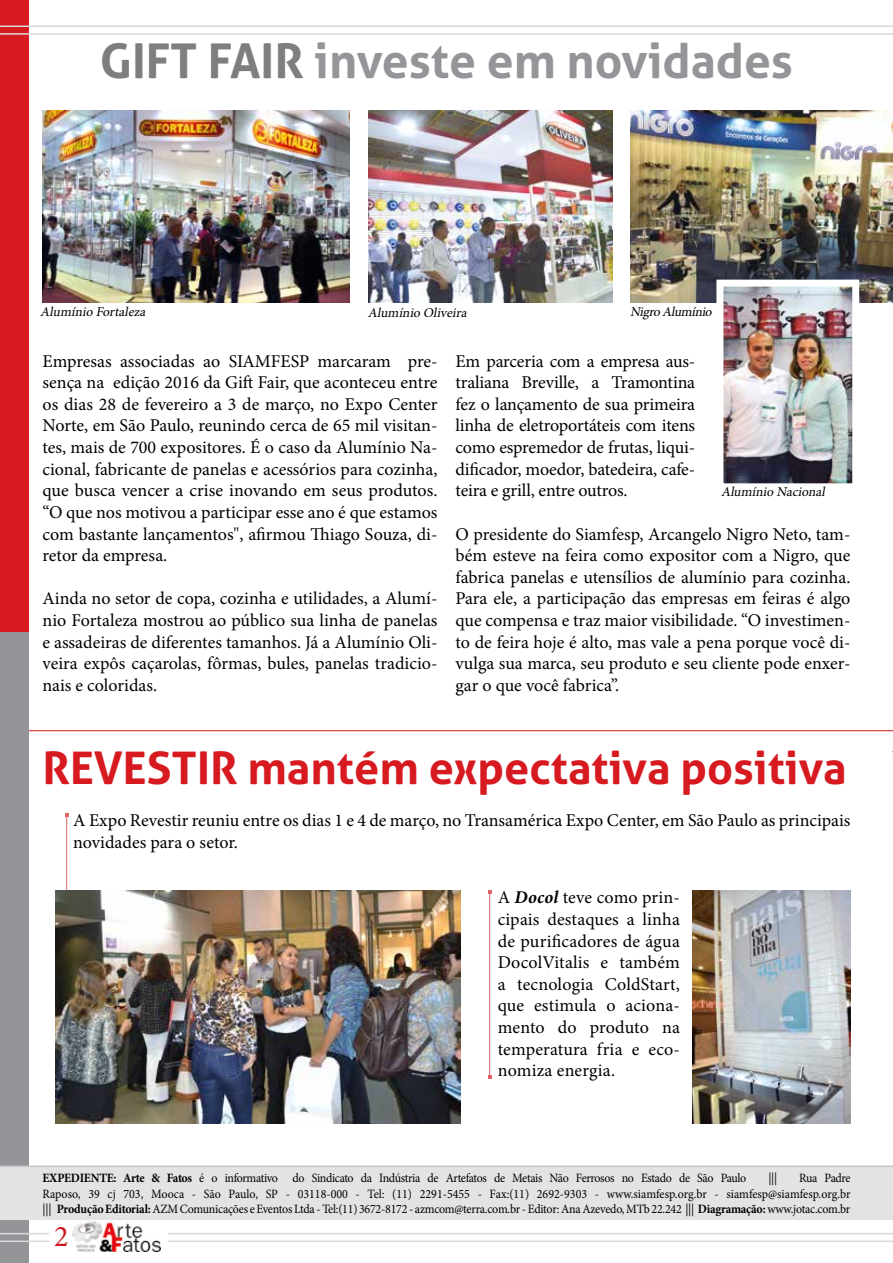
<style>
.page{position:relative;width:893px;height:1263px;background:#fff}
.page>*{position:absolute;margin:0;border:0;box-sizing:border-box;transform-origin:0 0}
.t1{font:700 48px "Aller";color:#939598}
.t2{font:700 45px "Aller";color:#d71920}
.t3{font:30px "Minion Pro";color:#cd171a}
.t4{font:18px/21.6px "Minion Pro";color:#000;text-align:justify}
.t5{font:italic 13.5px "Minion Pro";color:#000}
.t6{font:12.75px/15.3px "Minion Pro";letter-spacing:-.03em;color:#000;text-align:justify;scale:.94 1}
.s1{color:#7e7e7d}
.s2{font-weight:700;font-style:italic}
.s3{font-weight:700}
</style>
<div class="page">
<hr style="left:28px;top:730px;width:865px;height:1px;background:#cd171a">
<div style="left:0;top:622px;width:28px;height:641px;background:#939598"></div>
<div style="left:0;top:0;width:28px;height:631px;background:#d71920"></div>
<hr style="left:0;top:26px;width:893px;height:1px;background:#dadada">
<hr style="left:0;top:1233px;width:893px;height:1px;background:#dadada">
<hr style="left:0;top:33px;width:893px;height:2px;background:#dadada">
<hr style="left:0;top:1240px;width:893px;height:2px;background:#dadada">
<div style="left:50px;top:1227px;width:118px;height:19px;background:#fff"></div>
<img style="left:73px;top:1220px;width:87px;height:31px">
<div style="left:0;top:1166px;width:893px;height:54px;background:#e3e3e3"></div>
<hr style="left:0;top:1165px;width:893px;height:2px;background:#c6c6c6">
<img style="left:43px;top:111px;width:307px;height:192px">
<img style="left:631px;top:111px;width:262px;height:191px">
<img style="left:369px;top:111px;width:243px;height:192px">
<img style="left:724px;top:288px;width:127px;height:194px">
<div style="left:716px;top:280px;width:143px;height:210px;border:7px solid #fff"></div>
<img style="left:693px;top:890px;width:157px;height:233px">
<hr style="left:489px;top:892px;width:1px;height:185px;background:#cd171a">
<hr style="left:66px;top:815px;width:1px;height:281px;background:#cd171a">
<img style="left:55px;top:890px;width:405px;height:233px">
<h1 class="t1" style="left:100px;top:31px;width:695px"><span class="s1">GIFT FAIR</span> investe em novidades</h1>
<p class="t5" style="left:40px;top:303px;width:110px">Alumínio Fortaleza</p>
<p class="t5" style="left:368px;top:304px;width:104px">Alumínio Oliveira</p>
<p class="t5" style="left:630px;top:302px;width:86px">NigroAlumínio</p>
<p class="t4" style="left:43px;top:350px;width:396px">Empresas associadas ao SIAMFESP marcaram pre&shy;sença na edição 2016 da Gift Fair, que aconteceu entre os dias 28 de fevereiro a 3 de março, no Expo Center Norte, em São Paulo, reunindo cerca de 65 mil visitan&shy;tes, mais de 700 expositores. É o caso da Alumínio Na&shy;cional, fabricante de panelas e acessórios para cozinha, que busca vencer a crise inovando em seus produtos. “O que nos motivou a participar esse ano é que estamos com bastante lançamentos", afirmou Thiago Souza, di&shy;retor da empresa.</p>
<p class="t4" style="left:43px;top:588px;width:396px">Ainda no setor de copa, cozinha e utilidades, a Alumí&shy;nio Fortaleza mostrou ao público sua linha de panelas e assadeiras de diferentes tamanhos. Já a Alumínio Oli&shy;veira expôs caçarolas, fôrmas, bules, panelas tradicio&shy;nais e coloridas.</p>
<p class="t4" style="left:455px;top:350px;width:241px">Em parceria com a empresa aus&shy;traliana Breville, a Tramontina fez o lançamento de sua primeira linha de eletroportáteis com itens como espremedor de frutas, liqui&shy;dificador, moedor, batedeira, cafe&shy;teira e grill, entre outros.</p>
<p class="t4" style="left:455px;top:523px;width:397px">O presidente do Siamfesp, Arcangelo Nigro Neto, tam&shy;bém esteve na feira como expositor com a Nigro, que fabrica panelas e utensílios de alumínio para cozinha.<br>Para ele, a participação das empresas em feiras é algo que compensa e traz maior visibilidade. “O investimen&shy;to de feira hoje é alto, mas vale a pena porque você di&shy;vulga sua marca, seu produto e seu cliente pode enxer&shy;gar o que você fabrica”.</p>
<p class="t5" style="left:721px;top:482px;width:109px">Alumínio Nacional</p>
<h2 class="t2" style="left:43px;top:741px;width:806px">REVESTIR mantém expectativa positiva</h2>
<p class="t4" style="left:73px;top:810px;width:779px">A Expo Revestir reuniu entre os dias 1 e 4 de março, no Transamérica Expo Center, em São Paulo as principais novidades para o setor.</p>
<p class="t4" style="left:498px;top:887px;width:184px">A <span class="s2">Docol</span> teve como prin&shy;cipais destaques a linha de purificadores de água DocolVitalis e também a tecnologia ColdStart, que estimula o aciona&shy;mento do produto na temperatura fria e eco&shy;nomiza energia.</p>
<p class="t6" style="left:43px;top:1171px;width:750px"><span class="s3">EXPEDIENTE: Arte &amp; Fatos</span> é o informativo do Sindicato da Indústria de Artefatos de Metais Não Ferrosos no Estado de São Paulo</p>
<p class="t6" style="left:768px;top:1171px;width:11px">|||</p>
<p class="t6" style="left:43px;top:1171px;width:861px;text-indent:757px">Rua Padre Raposo, 39 cj 703, Mooca - São Paulo, SP - 03118-000 - Tel: (11) 2291-5455 - Fax:(11) 2692-9303 - www.siamfesp.org.br - siamfesp@siamfesp.org.br ||| <span class="s3">Produção Editorial:</span> AZM Comunicações e Eventos Ltda - Tel:(11) 3672-8172 - azmcom@terra.com.br - Editor: Ana Azevedo, MTb 22.242 ||| <span class="s3">Diagramação:</span> www.jotac.com.br</p>
<h3 class="t3" style="left:54px;top:1216px;width:16px">2</h3>
</div>
